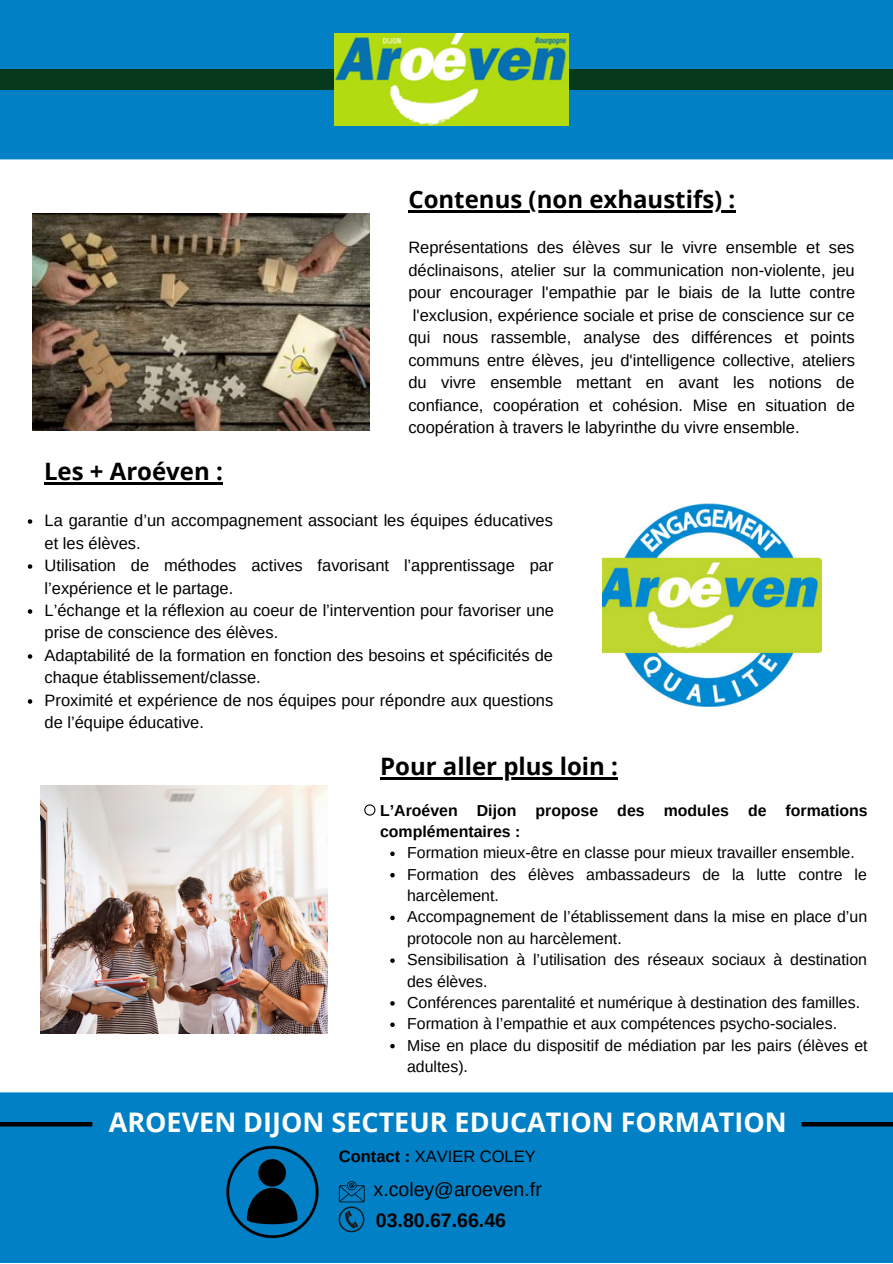
<style>
.page{position:relative;width:893px;height:1264px;background:#fff}
.page>*{position:absolute;margin:0;border:0;box-sizing:border-box;transform-origin:0 0}
.t1{font:700 27px "Open Sans";color:#fefefd}
.t2{font:700 24px "Open Sans";color:#000}
.t3{font:19.5px "Arimo";color:#000}
.t4{font:700 19.5px "Arimo";color:#000}
.t5{font:16.5px/22.5px "Arimo";color:#000;text-align:justify}
.t6{font:15.9px/21.3px "Arimo";color:#000}
.t7{font:700 15.9px/21.3px "Arimo";color:#000}
.s1{font-weight:700}
</style>
<div class="page">
<img style="left:32px;top:213px;width:337px;height:217px">
<div style="left:0;top:0;width:892px;height:159px;background:#0180c5"></div>
<div style="left:0;top:69px;width:338px;height:11px;background:#06391c"></div>
<div style="left:0;top:80px;width:338px;height:10px;background:#06391c"></div>
<div style="left:554px;top:69px;width:338px;height:11px;background:#06391c"></div>
<div style="left:554px;top:80px;width:338px;height:10px;background:#06391c"></div>
<img style="left:602px;top:503px;width:219px;height:204px">
<img style="left:41px;top:785px;width:286px;height:248px">
<div style="left:0;top:1092px;width:892px;height:170px;background:#0180c5"></div>
<div style="left:0;top:1121px;width:92px;height:5px;background:#000"></div>
<div style="left:801px;top:1121px;width:91px;height:5px;background:#000"></div>
<svg style="left:338px;top:1180px;width:26px;height:52px"></svg>
<svg style="left:226px;top:1145px;width:92px;height:93px;background:#005584"></svg>
<hr style="left:408px;top:210px;width:327px;height:2px;background:#000">
<svg style="left:28px;top:519px;width:4px;height:5px"></svg>
<svg style="left:28px;top:564px;width:4px;height:4px"></svg>
<svg style="left:28px;top:609px;width:4px;height:4px"></svg>
<svg style="left:28px;top:654px;width:4px;height:4px"></svg>
<svg style="left:28px;top:699px;width:4px;height:4px"></svg>
<hr style="left:44px;top:482px;width:179px;height:2px;background:#000">
<hr style="left:380px;top:777px;width:238px;height:2px;background:#000">
<svg style="left:390px;top:851px;width:4px;height:5px"></svg>
<svg style="left:390px;top:873px;width:4px;height:4px"></svg>
<svg style="left:390px;top:915px;width:4px;height:5px"></svg>
<svg style="left:390px;top:958px;width:4px;height:4px"></svg>
<svg style="left:390px;top:1001px;width:4px;height:4px"></svg>
<svg style="left:390px;top:1022px;width:4px;height:5px"></svg>
<svg style="left:390px;top:1043px;width:4px;height:5px"></svg>
<svg style="left:364px;top:804px;width:11px;height:11px"></svg>
<img style="left:335px;top:33px;width:234px;height:92px">
<h2 class="t2" style="left:44px;top:454px;width:180px">Les + Aroéven :</h2>
<h2 class="t2" style="left:408px;top:182px;width:328px">Contenus (non exhaustifs) :</h2>
<p class="t5" style="left:408px;top:236px;width:448px">Représentations des élèves sur le vivre ensemble et ses déclinaisons, atelier sur la communication non-violente, jeu pour encourager l'empathie par le biais de la lutte contre l'exclusion, expérience sociale et prise de conscience sur ce qui nous rassemble, analyse des différences et points communs entre élèves, jeu d'intelligence collective, ateliers du vivre ensemble mettant en avant les notions de confiance, coopération et cohésion. Mise en situation de coopération à travers le labyrinthe du vivre ensemble.</p>
<p class="t5" style="left:45px;top:509px;width:511px;text-align:left">La garantie d’un accompagnement associant les équipes éducatives et les élèves.<br>Utilisation de méthodes actives favorisant l’apprentissage par l’expérience et le partage.<br>L’échange et la réflexion au coeur de l’intervention pour favoriser une prise de conscience des élèves.<br>Adaptabilité de la formation en fonction des besoins et spécificités de chaque établissement/classe.<br>Proximité et expérience de nos équipes pour répondre aux questions de l’équipe éducative.</p>
<h2 class="t2" style="left:380px;top:749px;width:239px">Pour aller plus loin :</h2>
<p class="t7" style="left:380px;top:799px;width:489px">L’Aroéven Dijon propose des modules de formations complémentaires :</p>
<p class="t6" style="left:407px;top:842px;width:462px">Formation mieux-être en classe pour mieux travailler ensemble.<br>Formation des élèves ambassadeurs de la lutte contre le harcèlement.<br>Accompagnement de l’établissement dans la mise en place d’un protocole non au harcèlement.<br>Sensibilisation à l’utilisation des réseaux sociaux à destination des élèves.<br>Conférences parentalité et numérique à destination des familles.<br>Formation à l’empathie et aux compétences psycho-sociales.<br>Mise en place du dispositif de médiation par les pairs (élèves et adultes).</p>
<h1 class="t1" style="left:109px;top:1102px;width:679px">AROEVEN DIJON SECTEUR EDUCATION FORMATION</h1>
<p class="t5" style="left:339px;top:1145px;width:198px"><span class="s1">Contact :</span> XAVIER COLEY</p>
<p class="t3" style="left:373px;top:1178px;width:170px">x.coley@aroeven.fr</p>
<p class="t4" style="left:376px;top:1209px;width:131px">03.80.67.66.46</p>
</div>
